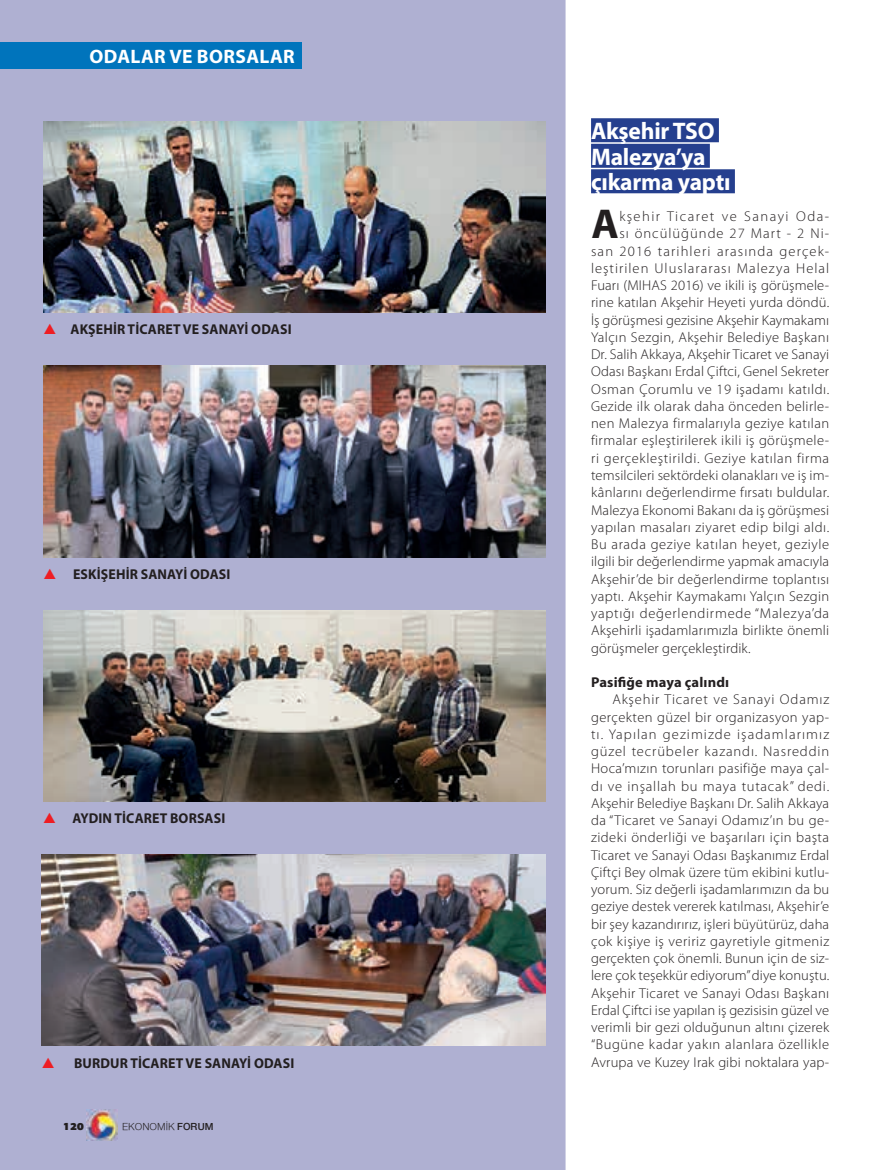
<style>
.page{position:relative;width:893px;height:1170px;background:#fff}
.page>*{position:absolute;margin:0;border:0;box-sizing:border-box;transform-origin:0 0}
.t1{font:700 41.85px "Myriad Pro";color:#231f20}
.t2{font:700 24px/25.5px "Myriad Pro";letter-spacing:-.01em;color:#fff}
.t3{font:700 19.5px "Myriad Pro";letter-spacing:.02em;color:#fff}
.t4{font:300 14.25px/17.2px "Myriad Pro";letter-spacing:.02em;color:#231f20;text-align:justify}
.t5{font:700 14.25px "Myriad Pro";letter-spacing:.01em;color:#231f20}
.t6{font:300 14.25px "Myriad Pro";letter-spacing:.04em;color:#231f20}
.t7{font:300 14.25px "Myriad Pro";letter-spacing:.07em;color:#231f20}
.t8{font:300 14.25px "Myriad Pro";letter-spacing:.05em;color:#231f20}
.t9{font:300 14.25px "Myriad Pro";letter-spacing:.075em;color:#231f20}
.t10{font:300 14.25px "Myriad Pro";letter-spacing:.1em;color:#231f20}
.t11{font:10.5px "Nimbus Sans Novus";color:#231f20}
.t12{font:900 10.5px "PF Agora Sans Pro";color:#231f20}
.s1{font-weight:600}
</style>
<div class="page">
<div style="left:0;top:0;width:566px;height:1169px;background:#afb0d2"></div>
<img style="left:86px;top:1109px;width:32px;height:31px">
<div style="left:0;top:43px;width:302px;height:26px;background:#0074bc"></div>
<img style="left:43px;top:365px;width:502px;height:192px">
<img style="left:43px;top:121px;width:502px;height:192px">
<img style="left:43px;top:610px;width:502px;height:191px">
<img style="left:42px;top:854px;width:503px;height:191px">
<div style="left:591px;top:118px;width:128px;height:24px;background:#253f8e"></div>
<div style="left:591px;top:144px;width:119px;height:24px;background:#253f8e"></div>
<div style="left:591px;top:169px;width:144px;height:24px;background:#253f8e"></div>
<svg style="left:44px;top:568px;width:12px;height:10px"></svg>
<svg style="left:44px;top:324px;width:12px;height:10px"></svg>
<svg style="left:44px;top:812px;width:11px;height:11px"></svg>
<svg style="left:43px;top:1056px;width:11px;height:11px"></svg>
<h3 class="t3" style="left:89px;top:49px;width:207px">ODALAR VE BORSALAR</h3>
<p class="t5" style="left:70px;top:324px;width:223px">AKŞEHİR TİCARET VE SANAYİ ODASI</p>
<p class="t5" style="left:73px;top:568px;width:159px">ESKİŞEHİR SANAYİ ODASI</p>
<p class="t5" style="left:73px;top:812px;width:154px">AYDIN TİCARET BORSASI</p>
<p class="t5" style="left:74px;top:1057px;width:222px">BURDUR TİCARET VE SANAYİ ODASI</p>
<p class="t12" style="left:63px;top:1122px;width:22px">120</p>
<p class="t11" style="left:122px;top:1120px;width:93px">EKONOMİK <span class="s1">FORUM</span></p>
<h2 class="t2" style="left:591px;top:120px;width:141px">Akşehir TSO<br>Malezya’ya çıkarma yaptı</h2>
<h1 class="t1" style="left:591px;top:208px;width:29px">A</h1>
<p class="t10" style="left:619px;top:211px;width:211px">kşehir Ticaret ve Sanayi Oda-</p>
<p class="t7" style="left:619px;top:228px;width:211px">sı öncülüğünde 27 Mart - 2 Ni-</p>
<p class="t9" style="left:591px;top:245px;width:240px">san 2016 tarihleri arasında gerçek-</p>
<p class="t7" style="left:591px;top:263px;width:240px">leştirilen Uluslararası Malezya Helal</p>
<p class="t4" style="left:591px;top:278px;width:240px">Fuarı (MIHAS 2016) ve ikili iş görüşmele-</p>
<p class="t4" style="left:591px;top:295px;width:240px">rine katılan Akşehir Heyeti yurda döndü.</p>
<p class="t4" style="left:591px;top:312px;width:240px">İş görüşmesi gezisine Akşehir Kaymakamı</p>
<p class="t4" style="left:591px;top:329px;width:240px">Yalçın Sezgin, Akşehir Belediye Başkanı</p>
<p class="t4" style="left:591px;top:347px;width:240px">Dr. Salih Akkaya, Akşehir Ticaret ve Sanayi</p>
<p class="t4" style="left:591px;top:364px;width:240px">Odası Başkanı Erdal Çiftci, Genel Sekreter</p>
<p class="t4" style="left:591px;top:381px;width:240px">Osman Çorumlu ve 19 işadamı katıldı.</p>
<p class="t4" style="left:591px;top:398px;width:240px">Gezide ilk olarak daha önceden belirle-</p>
<p class="t4" style="left:591px;top:416px;width:240px">nen Malezya firmalarıyla geziye katılan</p>
<p class="t4" style="left:591px;top:433px;width:240px">firmalar eşleştirilerek ikili iş görüşmele-</p>
<p class="t6" style="left:591px;top:452px;width:240px">ri gerçekleştirildi. Geziye katılan firma</p>
<p class="t4" style="left:591px;top:467px;width:240px">temsilcileri sektördeki olanakları ve iş im-</p>
<p class="t4" style="left:591px;top:485px;width:240px">kânlarını değerlendirme fırsatı buldular.</p>
<p class="t4" style="left:591px;top:502px;width:240px">Malezya Ekonomi Bakanı da iş görüşmesi</p>
<p class="t4" style="left:591px;top:519px;width:240px">yapılan masaları ziyaret edip bilgi aldı.</p>
<p class="t6" style="left:591px;top:538px;width:240px">Bu arada geziye katılan heyet, geziyle</p>
<p class="t4" style="left:591px;top:554px;width:240px">ilgili bir değerlendirme yapmak amacıyla</p>
<p class="t4" style="left:591px;top:571px;width:240px">Akşehir’de bir değerlendirme toplantısı</p>
<p class="t4" style="left:591px;top:588px;width:240px">yaptı. Akşehir Kaymakamı Yalçın Sezgin</p>
<p class="t8" style="left:591px;top:607px;width:240px">yaptığı değerlendirmede “Malezya’da</p>
<p class="t4" style="left:591px;top:623px;width:240px">Akşehirli işadamlarımızla birlikte önemli</p>
<p class="t4" style="left:591px;top:640px;width:161px">görüşmeler gerçekleştirdik.</p>
<p class="t5" style="left:591px;top:676px;width:140px">Pasifiğe maya çalındı</p>
<p class="t4" style="left:591px;top:692px;width:240px;text-indent:21px">Akşehir Ticaret ve Sanayi Odamız gerçekten güzel bir organizasyon yap&shy;tı. Yapılan gezimizde işadamlarımız güzel tecrübeler kazandı. Nasreddin Hoca’mızın torunları pasifiğe maya çal&shy;dı ve inşallah bu maya tutacak” dedi.<br>Akşehir Belediye Başkanı Dr. Salih Akkaya da “Ticaret ve Sanayi Odamız’ın bu ge&shy;zideki önderliği ve başarıları için başta Ticaret ve Sanayi Odası Başkanımız Erdal Çiftçi Bey olmak üzere tüm ekibini kutlu&shy;yorum. Siz değerli işadamlarımızın da bu geziye destek vererek katılması, Akşehir’e bir şey kazandırırız, işleri büyütürüz, daha çok kişiye iş veririz gayretiyle gitmeniz gerçekten çok önemli. Bunun için de siz&shy;lere çok teşekkür ediyorum” diye konuştu.<br>Akşehir Ticaret ve Sanayi Odası Başkanı Erdal Çiftci ise yapılan iş gezisisin güzel ve verimli bir gezi olduğunun altını çizerek “Bugüne kadar yakın alanlara özellikle Avrupa ve Kuzey Irak gibi noktalara yap-</p>
</div>
